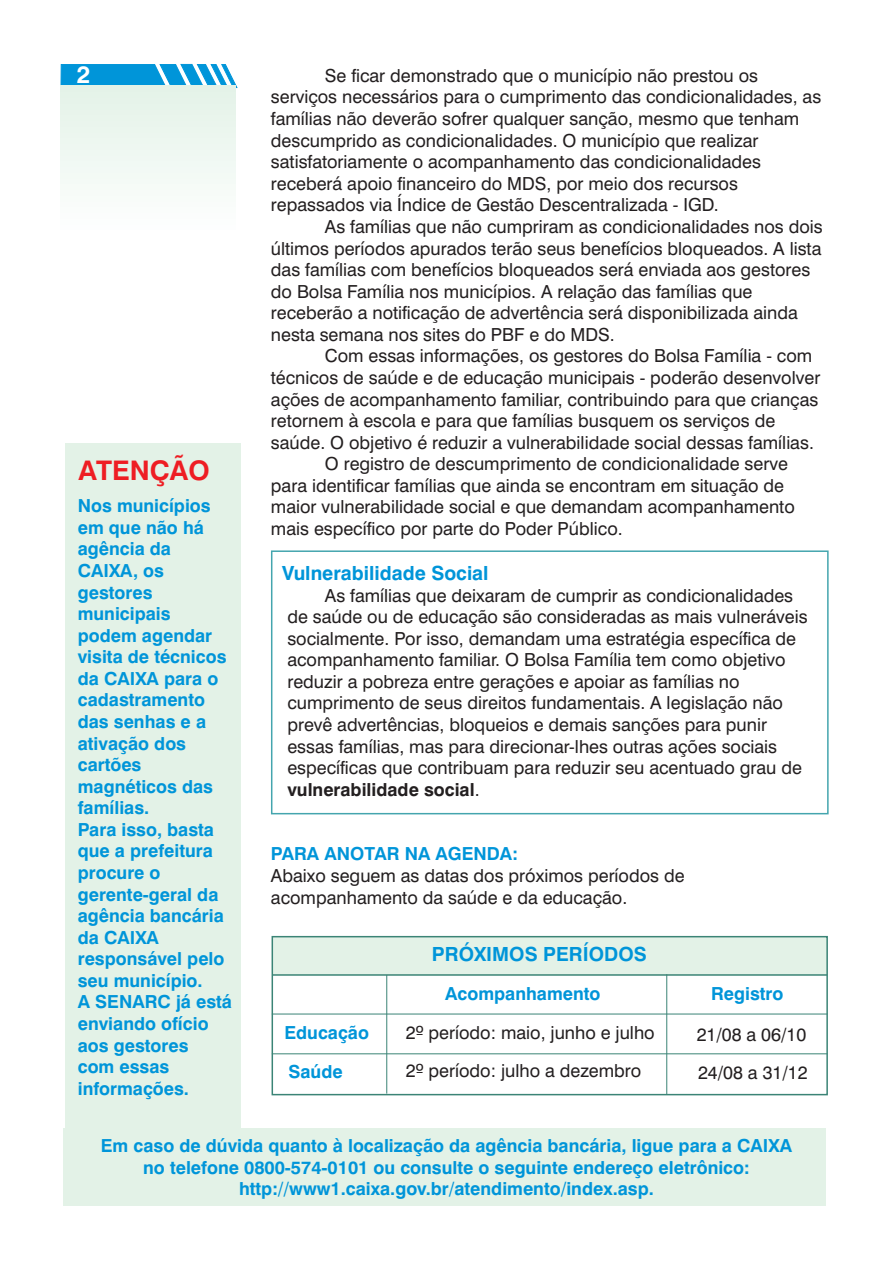
<style>
.page{position:relative;width:894px;height:1263px;background:#fff}
.page>*{position:absolute;margin:0;border:0;box-sizing:border-box;transform-origin:0 0}
.t1{font:700 27px "Swis 721 BT";color:#ee1d23}
.t2{font:700 24px "Swis 721 BT";color:#fff}
.t3{font:700 19.5px "Swis 721 BT";color:#0095d9}
.t4{font:18px/21.6px "Swis 721 BT";color:#231f20}
.t5{font:700 18px/21.6px "Swis 721 BT";color:#0095d9}
.s1{font-weight:700}
</style>
<div class="page">
<div style="left:273px;top:936px;width:555px;height:39px;background:#e3f2e7"></div>
<div style="left:271px;top:550px;width:558px;height:264px;border:2px solid #44a5ae"></div>
<div style="left:65px;top:444px;width:175px;height:712px;background:#e3f2e7"></div>
<div style="left:63px;top:1128px;width:763px;height:78px;background:#e3f2e7"></div>
<svg style="left:61px;top:64px;width:176px;height:24px;background:#31a9df"></svg>
<div style="left:61px;top:86px;width:175px;height:146px;background:#f0f8f3"></div>
<div style="left:272px;top:936px;width:556px;height:159px;border:2px solid #3b8476"></div>
<hr style="left:272px;top:1014px;width:555px;height:1px;background:#3b8476">
<hr style="left:272px;top:1053px;width:555px;height:1px;background:#3b8476">
<hr style="left:386px;top:975px;width:1px;height:119px;background:#3b8476">
<hr style="left:666px;top:974px;width:1px;height:120px;background:#3b8476">
<hr style="left:272px;top:974px;width:555px;height:2px;background:#3b8476">
<h2 class="t2" style="left:77px;top:65px;width:15px">2</h2>
<h1 class="t1" style="left:79px;top:459px;width:133px">ATENÇÃO</h1>
<p class="t5" style="left:78px;top:497px;width:156px">Nos municípios em que não há agência da<br>CAIXA, os gestores municipais podem agendar visita de técnicos da CAIXA para o cadastramento das senhas e a ativação dos cartões magnéticos das famílias.<br>Para isso, basta que a prefeitura procure o gerente-geral da agência bancária da CAIXA responsável pelo seu município.<br>A SENARC já está enviando ofício aos gestores<br>com essas informações.</p>
<p class="t4" style="left:271px;top:66px;width:552px;text-indent:54px">Se ficar demonstrado que o município não prestou os serviços necessários para o cumprimento das condicionalidades, as famílias não deverão sofrer qualquer sanção, mesmo que tenham descumprido as condicionalidades. O município que realizar satisfatoriamente o acompanhamento das condicionalidades receberá apoio financeiro do MDS, por meio dos recursos repassados via Índice de Gestão Descentralizada - IGD.</p>
<p class="t4" style="left:271px;top:217px;width:553px;text-indent:54px">As famílias que não cumpriram as condicionalidades nos dois últimos períodos apurados terão seus benefícios bloqueados. A lista das famílias com benefícios bloqueados será enviada aos gestores do Bolsa Família nos municípios. A relação das famílias que receberão a notificação de advertência será disponibilizada ainda nesta semana nos sites do PBF e do MDS.</p>
<p class="t4" style="left:325px;top:347px;width:489px">Com essas informações, os gestores do Bolsa Família - com</p>
<p class="t4" style="left:271px;top:368px;width:551px">técnicos de saúde e de educação municipais - poderão desenvolver</p>
<p class="t4" style="left:271px;top:390px;width:549px">ações de acompanhamento familiar, contribuindo para que crianças</p>
<p class="t4" style="left:271px;top:412px;width:506px">retornem à escola e para que famílias busquem os serviços de</p>
<p class="t4" style="left:271px;top:433px;width:545px">saúde. O objetivo é reduzir a vulnerabilidade social dessas famílias.</p>
<p class="t4" style="left:325px;top:455px;width:464px">O registro de descumprimento de condicionalidade serve</p>
<p class="t4" style="left:271px;top:476px;width:515px">para identificar famílias que ainda se encontram em situação de</p>
<p class="t4" style="left:271px;top:498px;width:525px">maior vulnerabilidade social e que demandam acompanhamento</p>
<p class="t4" style="left:271px;top:520px;width:353px">mais específico por parte do Poder Público.</p>
<p class="t3" style="left:282px;top:565px;width:208px">Vulnerabilidade Social</p>
<p class="t4" style="left:287px;top:586px;width:522px;text-indent:38px">As famílias que deixaram de cumprir as condicionalidades de saúde ou de educação são consideradas as mais vulneráveis socialmente. Por isso, demandam uma estratégia específica de acompanhamento familiar. O Bolsa Família tem como objetivo reduzir a pobreza entre gerações e apoiar as famílias no cumprimento de seus direitos fundamentais. A legislação não prevê advertências, bloqueios e demais sanções para punir essas famílias, mas para direcionar-lhes outras ações sociais específicas que contribuam para reduzir seu acentuado grau de <span class="s1">vulnerabilidade social</span>.</p>
<p class="t5" style="left:271px;top:845px;width:249px">PARA ANOTAR NA AGENDA:</p>
<p class="t4" style="left:271px;top:867px;width:415px">Abaixo seguem as datas dos próximos períodos de acompanhamento da saúde e da educação.</p>
<p class="t5" style="left:284px;top:1015px;width:86px;line-height:39.2px">Educação<br>Saúde</p>
<p class="t3" style="left:432px;top:946px;width:217px">PRÓXIMOS PERÍODOS</p>
<p class="t5" style="left:445px;top:984px;width:157px">Acompanhamento</p>
<p class="t5" style="left:711px;top:984px;width:74px">Registro</p>
<p class="t4" style="left:406px;top:1024px;width:250px">2º período: maio, junho e julho</p>
<p class="t4" style="left:697px;top:1025px;width:111px">21/08 a 06/10</p>
<p class="t4" style="left:406px;top:1062px;width:237px">2º período: julho a dezembro</p>
<p class="t4" style="left:698px;top:1063px;width:111px">24/08 a 31/12</p>
<p class="t5" style="left:101px;top:1137px;width:693px;text-align:center">Em caso de dúvida quanto à localização da agência bancária, ligue para a CAIXA no telefone 0800-574-0101 ou consulte o seguinte endereço eletrônico: http://www1.caixa.gov.br/atendimento/index.asp.</p>
</div>
